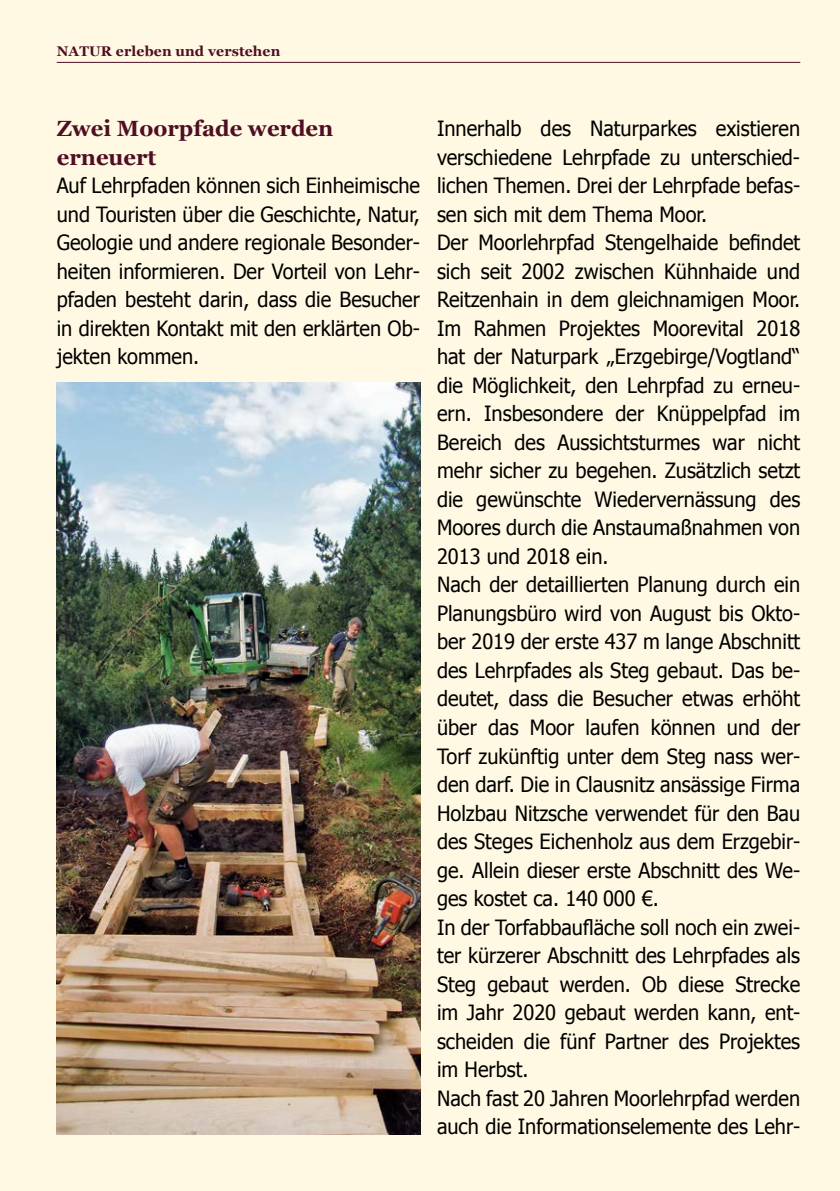
<style>
.page{position:relative;width:840px;height:1191px;background:#fff}
.page>*{position:absolute;margin:0;border:0;box-sizing:border-box;transform-origin:0 0}
.Absatz-Über{font:700 22px/28.4px "Georgia";color:#4f0e23}
.Bodytext{font:21px/28.4px "Tahoma";color:#000;text-align:justify;scale:.95 1}
.t1{font:700 14px "Georgia";letter-spacing:.01em;color:#4f0e23}
</style>
<div class="page">
<div style="left:0;top:0;width:839px;height:1191px;background:#fff9e3"></div>
<hr style="left:57px;top:62px;width:742px;height:1px;background:#4f0e23">
<img style="left:57px;top:383px;width:363px;height:751px">
<p class="t1" style="left:57px;top:42px;width:225px">NATUR erleben und verstehen</p>
<p class="Absatz-Über" style="left:57px;top:114px;width:278px">Zwei Moorpfade werden erneuert</p>
<p class="Bodytext" style="left:57px;top:170px;width:383px">Auf Lehrpfaden können sich Einheimische und Touristen über die Geschichte, Natur, Geologie und andere regionale Besonder&shy;heiten informieren. Der Vorteil von Lehr&shy;pfaden besteht darin, dass die Besucher in direkten Kontakt mit den erklärten Ob&shy;jekten kommen.</p>
<p class="Bodytext" style="left:437px;top:113px;width:383px">Innerhalb des Naturparkes existieren verschiedene Lehrpfade zu unterschied&shy;lichen Themen. Drei der Lehrpfade befas&shy;sen sich mit dem Thema Moor.</p>
<p class="Bodytext" style="left:437px;top:227px;width:383px">Der Moorlehrpfad Stengelhaide befindet sich seit 2002 zwischen Kühnhaide und Reitzenhain in dem gleichnamigen Moor.<br>Im Rahmen Projektes Moorevital 2018 hat der Naturpark „Erzgebirge/Vogtland“ die Möglichkeit, den Lehrpfad zu erneu&shy;ern. Insbesondere der Knüppelpfad im Bereich des Aussichtsturmes war nicht mehr sicher zu begehen. Zusätzlich setzt die gewünschte Wiedervernässung des Moores durch die Anstaumaßnahmen von 2013 und 2018 ein.</p>
<p class="Bodytext" style="left:437px;top:569px;width:383px">Nach der detaillierten Planung durch ein Planungsbüro wird von August bis Okto&shy;ber 2019 der erste 437 m lange Abschnitt des Lehrpfades als Steg gebaut. Das be&shy;deutet, dass die Besucher etwas erhöht über das Moor laufen können und der Torf zukünftig unter dem Steg nass wer&shy;den darf. Die in Clausnitz ansässige Firma Holzbau Nitzsche verwendet für den Bau des Steges Eichenholz aus dem Erzgebir&shy;ge. Allein dieser erste Abschnitt des We&shy;ges kostet ca. 140 000 €.</p>
<p class="Bodytext" style="left:437px;top:911px;width:383px">In der Torfabbaufläche soll noch ein zwei&shy;ter kürzerer Abschnitt des Lehrpfades als Steg gebaut werden. Ob diese Strecke im Jahr 2020 gebaut werden kann, ent&shy;scheiden die fünf Partner des Projektes im Herbst.</p>
<p class="Bodytext" style="left:437px;top:1082px;width:383px">Nach fast 20 Jahren Moorlehrpfad werden auch die Informationselemente des Lehr-</p>
</div>
